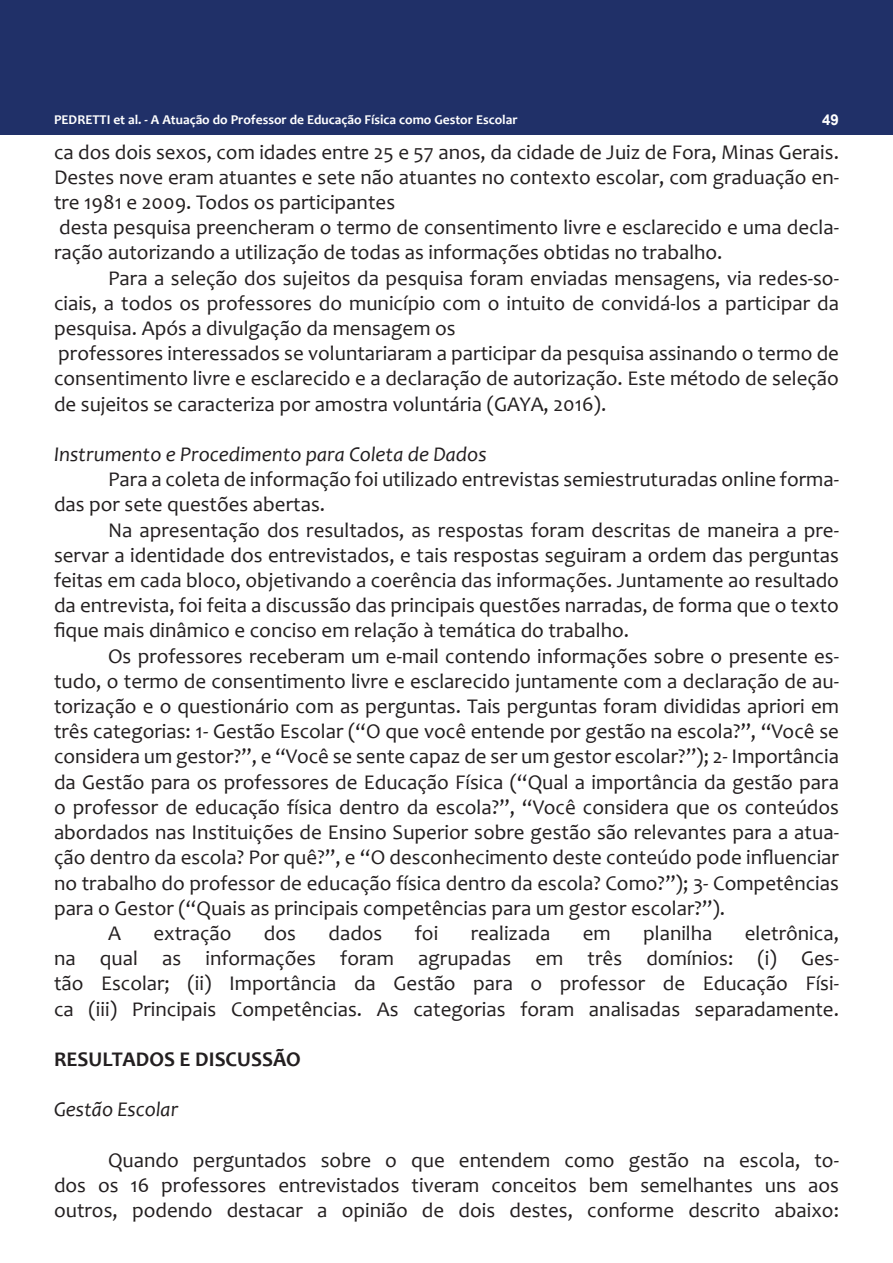
<style>
.page{position:relative;width:893px;height:1263px;background:#fff}
.page>*{position:absolute;margin:0;border:0;box-sizing:border-box;transform-origin:0 0}
.texto_corrido{font:21px/25.2px "Candara";color:#231f20;text-align:justify}
.texto_corrido-2{font:italic 21px "Candara";color:#231f20}
.texto_corrido-3{font:700 21px "Candara";color:#231f20}
.t1{font:700 15px "Arial";color:#fff}
.t2{font:700 13.5px "Candara";color:#fff}
</style>
<div class="page">
<div style="left:0;top:0;width:893px;height:135px;background:#203068"></div>
<p class="t2" style="left:54px;top:111px;width:465px">PEDRETTI et al. - A Atuação do Professor de Educação Física como Gestor Escolar</p>
<p class="t1" style="left:822px;top:110px;width:18px">49</p>
<p class="texto_corrido" style="left:54px;top:139px;width:786px">ca dos dois sexos, com idades entre 25 e 57 anos, da cidade de Juiz de Fora, Minas Gerais.<br>Destes nove eram atuantes e sete não atuantes no contexto escolar, com graduação en&shy;tre 1981 e 2009. Todos os participantes</p>
<p class="texto_corrido" style="left:54px;top:215px;width:786px">desta pesquisa preencheram o termo de consentimento livre e esclarecido e uma decla&shy;ração autorizando a utilização de todas as informações obtidas no trabalho.</p>
<p class="texto_corrido" style="left:54px;top:265px;width:786px;text-indent:54px">Para a seleção dos sujeitos da pesquisa foram enviadas mensagens, via redes-so&shy;ciais, a todos os professores do município com o intuito de convidá-los a participar da pesquisa. Após a divulgação da mensagem os</p>
<p class="texto_corrido" style="left:54px;top:341px;width:786px">professores interessados se voluntariaram a participar da pesquisa assinando o termo de consentimento livre e esclarecido e a declaração de autorização. Este método de seleção de sujeitos se caracteriza por amostra voluntária (GAYA, 2016).</p>
<p class="texto_corrido-2" style="left:54px;top:441px;width:434px">Instrumento e Procedimento para Coleta de Dados</p>
<p class="texto_corrido" style="left:54px;top:467px;width:786px;text-indent:54px">Para a coleta de informação foi utilizado entrevistas semiestruturadas online forma&shy;das por sete questões abertas.</p>
<p class="texto_corrido" style="left:54px;top:517px;width:786px;text-indent:54px">Na apresentação dos resultados, as respostas foram descritas de maneira a pre&shy;servar a identidade dos entrevistados, e tais respostas seguiram a ordem das perguntas feitas em cada bloco, objetivando a coerência das informações. Juntamente ao resultado da entrevista, foi feita a discussão das principais questões narradas, de forma que o texto fique mais dinâmico e conciso em relação à temática do trabalho.</p>
<p class="texto_corrido" style="left:54px;top:643px;width:786px;text-indent:54px">Os professores receberam um e-mail contendo informações sobre o presente es&shy;tudo, o termo de consentimento livre e esclarecido juntamente com a declaração de au&shy;torização e o questionário com as perguntas. Tais perguntas foram divididas apriori em três categorias: 1- Gestão Escolar (“O que você entende por gestão na escola?”, “Você se considera um gestor?”, e “Você se sente capaz de ser um gestor escolar?”); 2- Importância da Gestão para os professores de Educação Física (“Qual a importância da gestão para o professor de educação física dentro da escola?”, “Você considera que os conteúdos abordados nas Instituições de Ensino Superior sobre gestão são relevantes para a atua&shy;ção dentro da escola? Por quê?”, e “O desconhecimento deste conteúdo pode influenciar no trabalho do professor de educação física dentro da escola? Como?”); 3- Competências para o Gestor (“Quais as principais competências para um gestor escolar?”).</p>
<p class="texto_corrido" style="left:108px;top:920px;width:14px">A</p>
<p class="texto_corrido" style="left:153px;top:920px;width:80px">extração</p>
<p class="texto_corrido" style="left:264px;top:920px;width:34px">dos</p>
<p class="texto_corrido" style="left:328px;top:920px;width:55px">dados</p>
<p class="texto_corrido" style="left:415px;top:920px;width:25px">foi</p>
<p class="texto_corrido" style="left:471px;top:920px;width:81px">realizada</p>
<p class="texto_corrido" style="left:583px;top:920px;width:29px">em</p>
<p class="texto_corrido" style="left:643px;top:920px;width:71px">planilha</p>
<p class="texto_corrido" style="left:745px;top:920px;width:96px">eletrônica,</p>
<p class="texto_corrido" style="left:54px;top:945px;width:786px">na qual as informações foram agrupadas em três domínios: (i) Ges&shy;tão Escolar; (ii) Importância da Gestão para o professor de Educação Físi&shy;ca (iii) Principais Competências. As categorias foram analisadas separadamente.</p>
<p class="texto_corrido-3" style="left:54px;top:1046px;width:248px">RESULTADOS E DISCUSSÃO</p>
<p class="texto_corrido-2" style="left:54px;top:1096px;width:126px">Gestão Escolar</p>
<p class="texto_corrido" style="left:54px;top:1147px;width:786px;text-indent:54px">Quando perguntados sobre o que entendem como gestão na escola, to&shy;dos os 16 professores entrevistados tiveram conceitos bem semelhantes uns aos outros, podendo destacar a opinião de dois destes, conforme descrito abaixo:</p>
</div>
